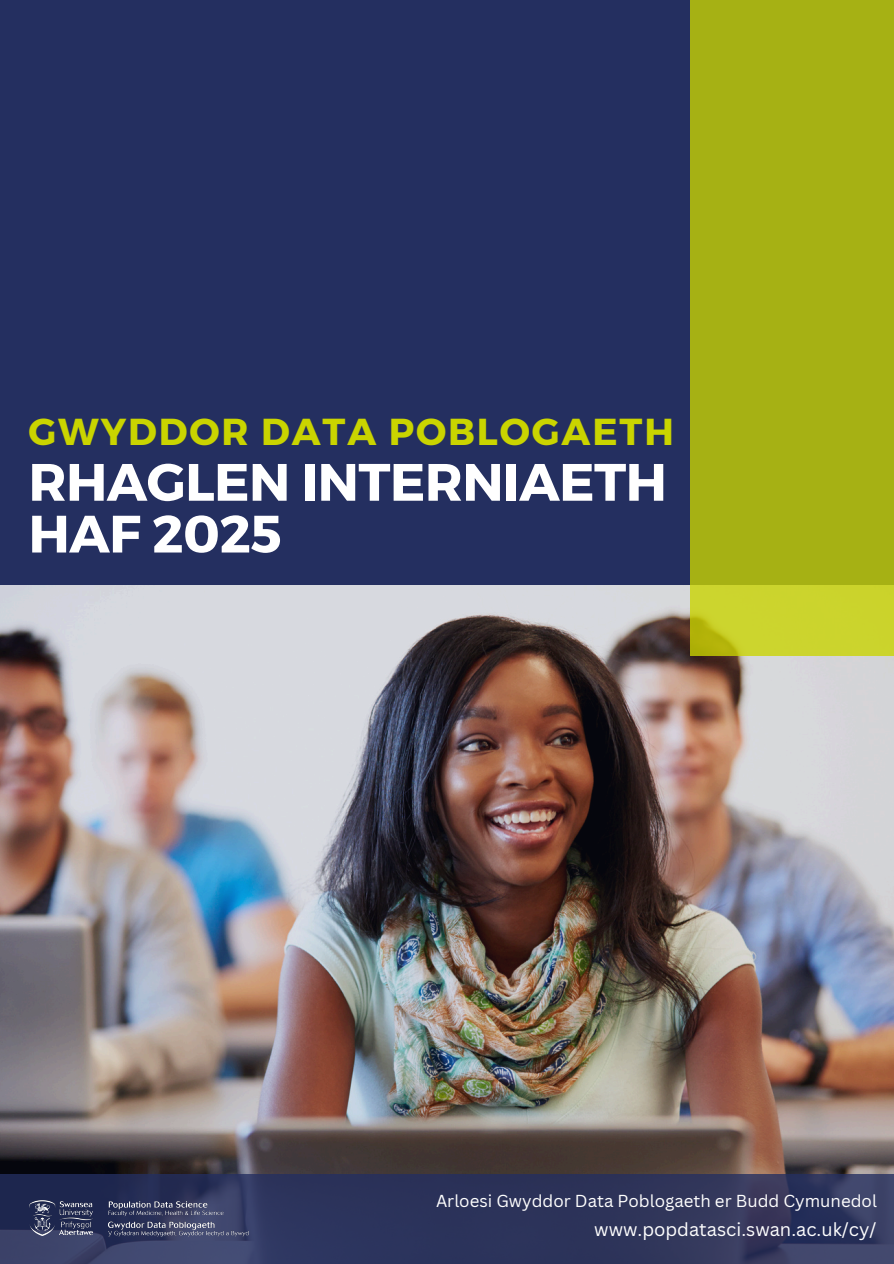
<style>
.page{position:relative;width:894px;height:1264px;background:#fff}
.page>*{position:absolute;margin:0;border:0;box-sizing:border-box;transform-origin:0 0}
.t1{font:700 52.5px/51.8px "Montserrat";letter-spacing:-.01em;color:#fff}
.t2{font:700 37.5px "Montserrat";letter-spacing:.05em;color:#cad400}
.t3{font:18.3px "Canva Sans";color:#fff}
.t4{font:16.8px "Canva Sans";color:#fff}
</style>
<div class="page">
<div style="left:0;top:0;width:893px;height:1263px;background:#242f60"></div>
<img style="left:0;top:585px;width:893px;height:589px">
<svg style="left:0;top:1174px;width:893px;height:89px"></svg>
<img style="left:7px;top:1182px;width:263px;height:72px">
<svg style="left:689px;top:0;width:204px;height:656px;background:#a7b217"></svg>
<h1 class="t2" style="left:28px;top:407px;width:646px">GWYDDOR DATA POBLOGAETH</h1>
<h2 class="t1" style="left:28px;top:453px;width:639px">RHAGLEN INTERNIAETH<br>HAF 2025</h2>
<p class="t4" style="left:436px;top:1188px;width:442px">Arloesi Gwyddor Data Poblogaeth er Budd Cymunedol</p>
<p class="t3" style="left:594px;top:1216px;width:284px">www.popdatasci.swan.ac.uk/cy/</p>
</div>
